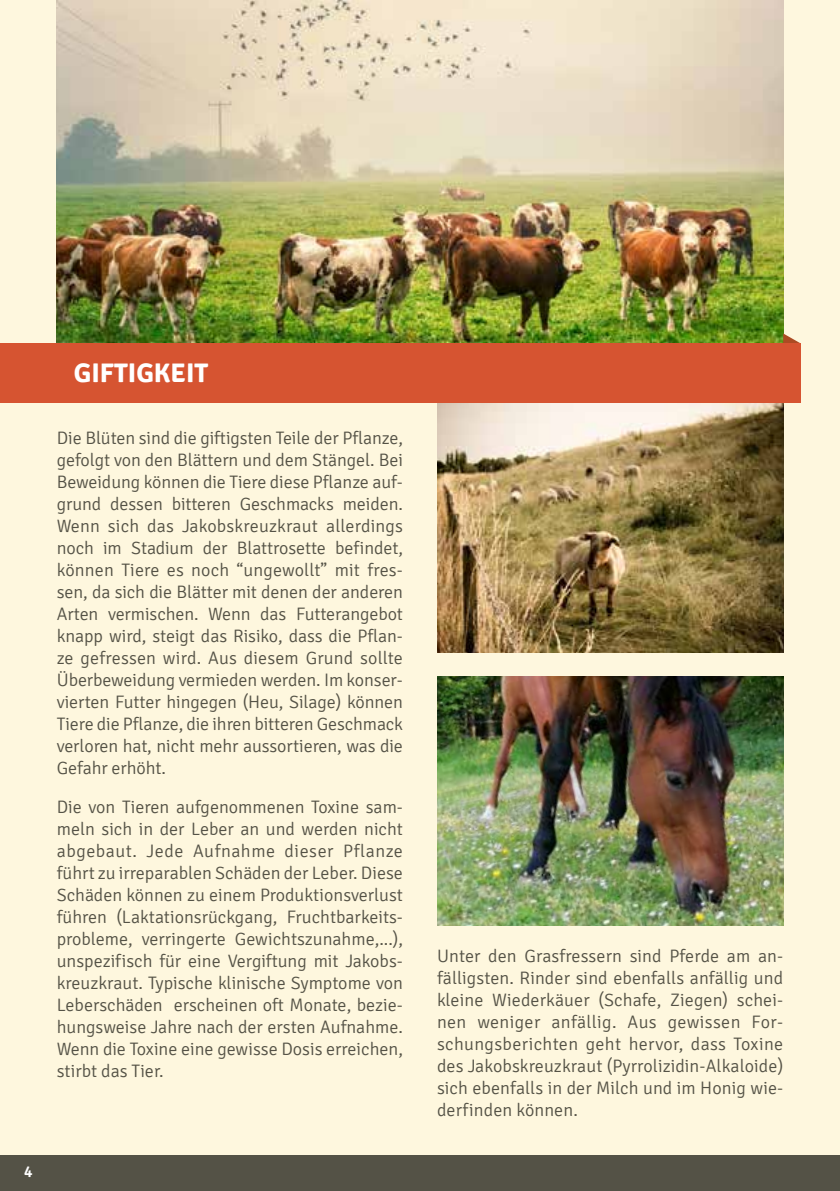
<style>
.page{position:relative;width:840px;height:1191px;background:#fff}
.page>*{position:absolute;margin:0;border:0;box-sizing:border-box;transform-origin:0 0}
.t1{font:700 26.8px "Signika";color:#fff}
.t2{font:300 18px/22px "Signika";color:#545246;text-align:justify}
.t3{font:600 16px "Signika";color:#fff}
</style>
<div class="page">
<div style="left:0;top:0;width:839px;height:1191px;background:#fef6d9"></div>
<div style="left:0;top:1155px;width:839px;height:36px;background:#545246"></div>
<img style="left:57px;top:0;width:725px;height:343px">
<img style="left:437px;top:403px;width:345px;height:249px">
<img style="left:437px;top:676px;width:345px;height:250px">
<svg style="left:782px;top:333px;width:17px;height:10px"></svg>
<div style="left:0;top:343px;width:799px;height:60px;background:#d65431"></div>
<h1 class="t1" style="left:74px;top:357px;width:136px">GIFTIGKEIT</h1>
<p class="t2" style="left:57px;top:427px;width:347px">Die Blüten sind die giftigsten Teile der Pflanze, gefolgt von den Blättern und dem Stängel. Bei Beweidung können die Tiere diese Pflanze auf&shy;grund dessen bitteren Geschmacks meiden.<br>Wenn sich das Jakobskreuzkraut allerdings noch im Stadium der Blattrosette befindet, können Tiere es noch “ungewollt” mit fres&shy;sen, da sich die Blätter mit denen der anderen Arten vermischen. Wenn das Futterangebot knapp wird, steigt das Risiko, dass die Pflan&shy;ze gefressen wird. Aus diesem Grund sollte Überbeweidung vermieden werden. Im konser&shy;vierten Futter hingegen (Heu, Silage) können Tiere die Pflanze, die ihren bitteren Geschmack verloren hat, nicht mehr aussortieren, was die Gefahr erhöht.</p>
<p class="t2" style="left:57px;top:796px;width:347px">Die von Tieren aufgenommenen Toxine sam&shy;meln sich in der Leber an und werden nicht abgebaut. Jede Aufnahme dieser Pflanze führt zu irreparablen Schäden der Leber. Diese Schäden können zu einem Produktionsverlust führen (Laktationsrückgang, Fruchtbarkeits&shy;probleme, verringerte Gewichtszunahme,...), unspezifisch für eine Vergiftung mit Jakobs&shy;kreuzkraut. Typische klinische Symptome von Leberschäden erscheinen oft Monate, bezie&shy;hungsweise Jahre nach der ersten Aufnahme.<br>Wenn die Toxine eine gewisse Dosis erreichen, stirbt das Tier.</p>
<p class="t3" style="left:24px;top:1162px;width:10px">4</p>
<p class="t2" style="left:437px;top:945px;width:347px">Unter den Grasfressern sind Pferde am an&shy;fälligsten. Rinder sind ebenfalls anfällig und kleine Wiederkäuer (Schafe, Ziegen) schei&shy;nen weniger anfällig. Aus gewissen For&shy;schungsberichten geht hervor, dass Toxine des Jakobskreuzkraut (Pyrrolizidin-Alkaloide) sich ebenfalls in der Milch und im Honig wie&shy;derfinden können.</p>
</div>
